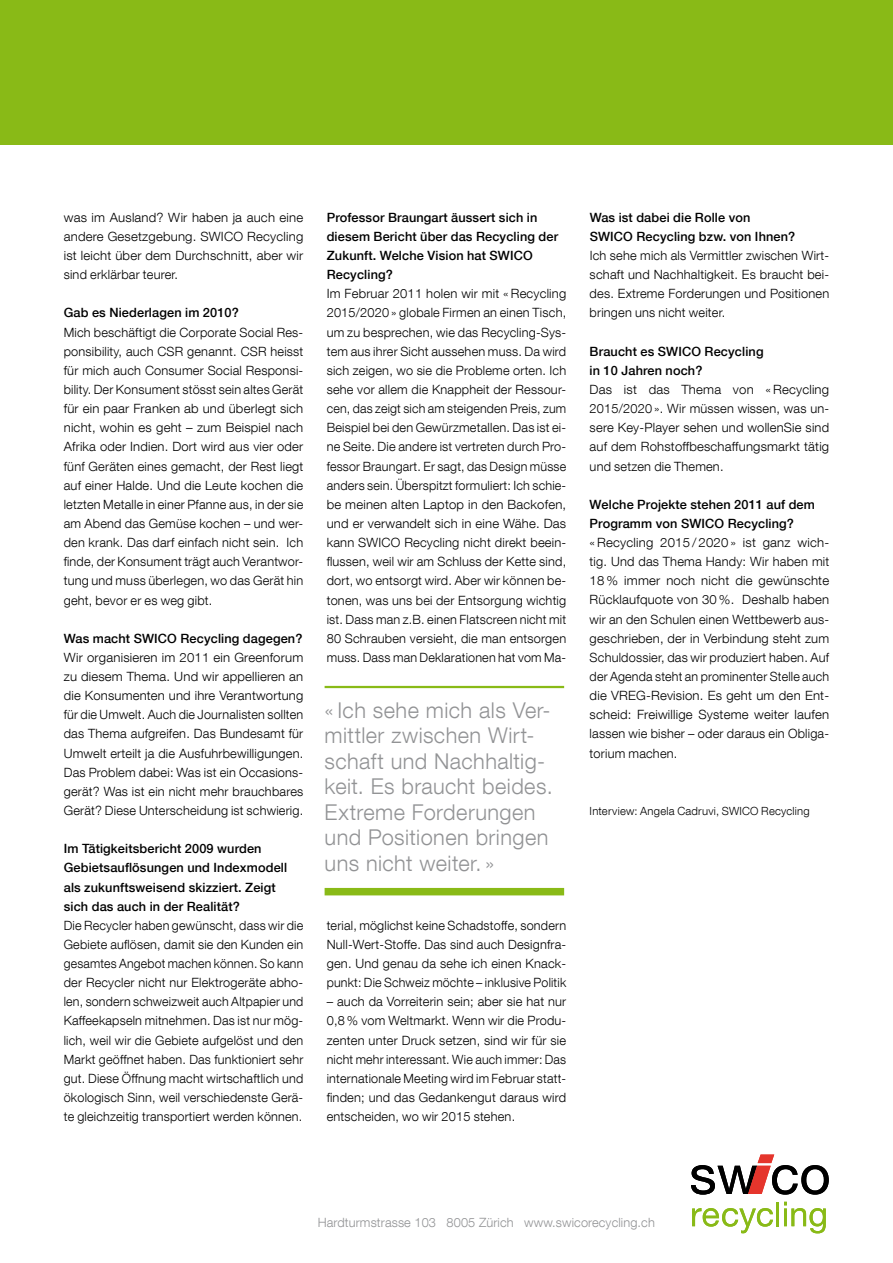
<style>
.page{position:relative;width:893px;height:1263px;background:#fff}
.page>*{position:absolute;margin:0;border:0;box-sizing:border-box;transform-origin:0 0}
.t1{font:300 21.75px/25.5px "Helvetica Neue LT Com";letter-spacing:.02em;color:#929395}
.t2{font:300 12.75px/19.2px "Helvetica Neue LT Com";letter-spacing:.015em;color:#000;text-align:justify}
.t3{font:500 12.75px/19.2px "Helvetica Neue LT Com";letter-spacing:.01em;color:#000}
.t4{font:300 12.75px "Helvetica Neue LT Com";letter-spacing:.01em;color:#929395}
.t5{font:300 11.25px "Helvetica Neue LT Com";letter-spacing:.02em;color:#000}
</style>
<div class="page">
<svg style="left:692px;top:1208px;width:81px;height:25px"></svg>
<hr style="left:776px;top:1202px;width:3px;height:24px;background:#89ba17">
<svg style="left:784px;top:1202px;width:42px;height:31px"></svg>
<svg style="left:691px;top:1154px;width:138px;height:40px"></svg>
<hr style="left:325px;top:686px;width:239px;height:2px;background:#89ba17">
<div style="left:325px;top:888px;width:239px;height:7px;background:#89ba17"></div>
<div style="left:0;top:0;width:893px;height:145px;background:#89ba17"></div>
<p class="t2" style="left:64px;top:207px;width:241px">was im Ausland? Wir haben ja auch eine andere Gesetzgebung. SWICO Recycling ist leicht über dem Durchschnitt, aber wir sind erklärbar teurer.</p>
<p class="t3" style="left:64px;top:303px;width:177px">Gab es Niederlagen im 2010?</p>
<p class="t2" style="left:64px;top:322px;width:241px">Mich beschäftigt die Corporate Social Res&shy;ponsibility, auch CSR genannt. CSR heisst für mich auch Consumer Social Responsi&shy;bility. Der Konsument stösst sein altes Gerät für ein paar Franken ab und überlegt sich nicht, wohin es geht – zum Beispiel nach Afrika oder Indien. Dort wird aus vier oder fünf Geräten eines gemacht, der Rest liegt auf einer Halde. Und die Leute kochen die letzten Metalle in einer Pfanne aus, in der sie am Abend das Gemüse kochen – und wer&shy;den krank. Das darf einfach nicht sein. Ich finde, der Konsument trägt auch Verantwor&shy;tung und muss überlegen, wo das Gerät hin geht, bevor er es weg gibt.</p>
<p class="t3" style="left:64px;top:628px;width:240px">Was macht SWICO Recycling dagegen?</p>
<p class="t2" style="left:64px;top:647px;width:241px">Wir organisieren im 2011 ein Greenforum zu diesem Thema. Und wir appellieren an die Konsumenten und ihre Verantwortung für die Umwelt. Auch die Journalisten sollten das Thema aufgreifen. Das Bundesamt für Umwelt erteilt ja die Ausfuhrbewilligungen.<br>Das Problem dabei: Was ist ein Occasions&shy;gerät? Was ist ein nicht mehr brauchbares Gerät? Diese Unterscheidung ist schwierig.</p>
<p class="t3" style="left:64px;top:839px;width:225px">Im Tätigkeitsbericht 2009 wurden Gebietsauflösungen und Indexmodell als zukunftsweisend skizziert. Zeigt sich das auch in der Realität?</p>
<p class="t2" style="left:64px;top:915px;width:241px">Die Recycler haben gewünscht, dass wir die Gebiete auflösen, damit sie den Kunden ein gesamtes Angebot machen können. So kann der Recycler nicht nur Elektrogeräte abho&shy;len, sondern schweizweit auch Altpapier und Kaffeekapseln mitnehmen. Das ist nur mög&shy;lich, weil wir die Gebiete aufgelöst und den Markt geöffnet haben. Das funktioniert sehr gut. Diese Öffnung macht wirtschaftlich und ökologisch Sinn, weil verschiedenste Gerä&shy;te gleichzeitig transportiert werden können.</p>
<p class="t3" style="left:327px;top:207px;width:233px">Professor Braungart äussert sich in diesem Bericht über das Recycling der<br>Zukunft. Welche Vision hat SWICO<br>Recycling?</p>
<p class="t2" style="left:327px;top:284px;width:241px">Im Februar 2011 holen wir mit «Recycling 2015/2020 » globale Firmen an einen Tisch, um zu besprechen, wie das Recycling-Sys&shy;tem aus ihrer Sicht aussehen muss. Da wird sich zeigen, wo sie die Probleme orten. Ich sehe vor allem die Knappheit der Ressour&shy;cen, das zeigt sich am steigenden Preis, zum Beispiel bei den Gewürzmetallen. Das ist ei&shy;ne Seite. Die andere ist vertreten durch Pro&shy;fessor Braungart. Er sagt, das Design müsse anders sein. Überspitzt formuliert: Ich schie&shy;be meinen alten Laptop in den Backofen, und er verwandelt sich in eine Wähe. Das kann SWICO Recycling nicht direkt beein&shy;flussen, weil wir am Schluss der Kette sind, dort, wo entsorgt wird. Aber wir können be&shy;tonen, was uns bei der Entsorgung wichtig ist. Dass man z.B. einen Flatscreen nicht mit 80 Schrauben versieht, die man entsorgen muss. Dass man Deklarationen hat vom Ma-</p>
<h1 class="t1" style="left:325px;top:697px;width:230px">« Ich sehe mich als Ver&shy;mittler zwischen Wirt&shy;schaft und Nachhaltig&shy;keit. Es braucht beides.<br>Extreme Forderungen und Positionen bringen uns nicht weiter. »</h1>
<p class="t2" style="left:327px;top:915px;width:241px">terial, möglichst keine Schadstoffe, sondern Null-Wert-Stoffe. Das sind auch Designfra&shy;gen. Und genau da sehe ich einen Knack&shy;punkt: Die Schweiz möchte – inklusive Politik</p>
<p class="t2" style="left:327px;top:992px;width:241px">– auch da Vorreiterin sein; aber sie hat nur 0,8 % vom Weltmarkt. Wenn wir die Produ&shy;zenten unter Druck setzen, sind wir für sie nicht mehr interessant. Wie auch immer: Das internationale Meeting wird im Februar statt&shy;finden; und das Gedankengut daraus wird entscheiden, wo wir 2015 stehen.</p>
<p class="t3" style="left:590px;top:207px;width:207px">Was ist dabei die Rolle von<br>SWICO Recycling bzw. von Ihnen?</p>
<p class="t2" style="left:590px;top:246px;width:241px">Ich sehe mich als Vermittler zwischen Wirt&shy;schaft und Nachhaltigkeit. Es braucht bei&shy;des. Extreme Forderungen und Positionen bringen uns nicht weiter.</p>
<p class="t3" style="left:590px;top:341px;width:175px">Braucht es SWICO Recycling in 10 Jahren noch?</p>
<p class="t2" style="left:590px;top:380px;width:241px">Das ist das Thema von «Recycling 2015/2020 ». Wir müssen wissen, was un&shy;sere Key-Player sehen und wollenSie sind auf dem Rohstoffbeschaffungsmarkt tätig und setzen die Themen.</p>
<p class="t3" style="left:590px;top:494px;width:227px">Welche Projekte stehen 2011 auf dem<br>Programm von SWICO Recycling?</p>
<p class="t2" style="left:590px;top:533px;width:241px">«Recycling 2015 / 2020 » ist ganz wich&shy;tig. Und das Thema Handy: Wir haben mit 18 % immer noch nicht die gewünschte Rücklaufquote von 30 %. Deshalb haben wir an den Schulen einen Wettbewerb aus&shy;geschrieben, der in Verbindung steht zum Schuldossier, das wir produziert haben. Auf der Agenda steht an prominenter Stelle auch die VREG-Revision. Es geht um den Ent&shy;scheid: Freiwillige Systeme weiter laufen lassen wie bisher – oder daraus ein Obliga&shy;torium machen.</p>
<p class="t5" style="left:590px;top:804px;width:222px">Interview: Angela Cadruvi, SWICO Recycling</p>
<p class="t4" style="left:318px;top:1214px;width:339px">Hardturmstrasse 103 8005 Zürich www.swicorecycling.ch</p>
</div>
